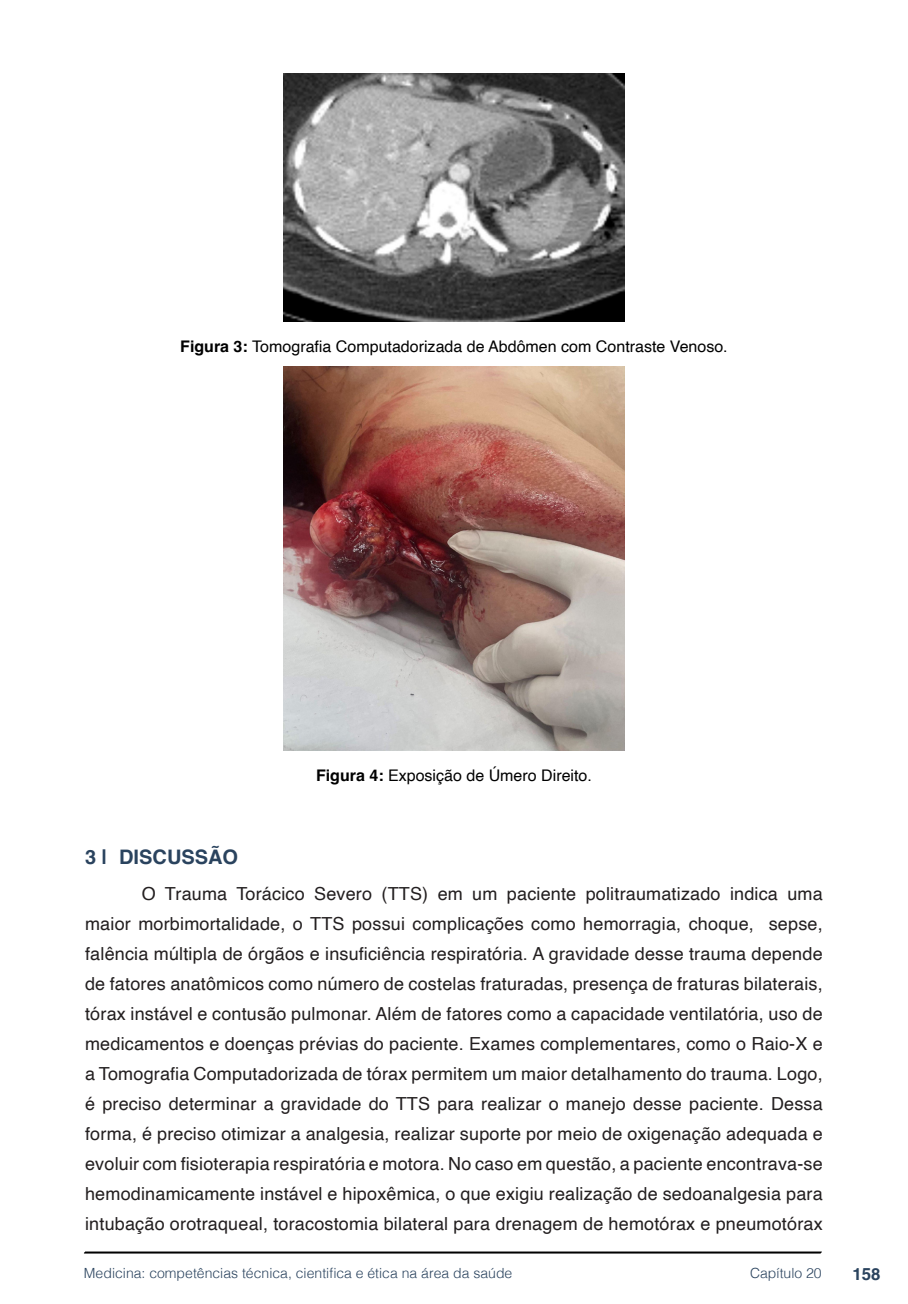
<style>
.page{position:relative;width:908px;height:1304px;background:#fff}
.page>*{position:absolute;margin:0;border:0;box-sizing:border-box;transform-origin:0 0}
.t1{font:700 20px "Helvetica";color:#2a435e}
.txt{font:18px/30px "Helvetica";letter-spacing:.01em;color:#231f20;text-align:justify}
.t2{font:700 16.8px "Helvetica";color:#2a435e}
.imagens_graf_tab{font:16px "Helvetica";color:#000}
.t3{font:300 14px "Helvetica";color:#2a435e}
.s1{font-weight:700}
</style>
<div class="page">
<svg style="left:84px;top:1251px;width:737px;height:3px;background:#515151"></svg>
<img style="left:283px;top:74px;width:341px;height:248px">
<img style="left:283px;top:367px;width:341px;height:384px">
<p class="imagens_graf_tab" style="left:180px;top:334px;width:548px"><span class="s1">Figura 3:</span> Tomografia Computadorizada de Abdômen com Contraste Venoso.</p>
<p class="imagens_graf_tab" style="left:316px;top:763px;width:277px"><span class="s1">Figura 4:</span> Exposição de Úmero Direito.</p>
<p class="t1" style="left:85px;top:845px;width:154px">3 | DISCUSSÃO</p>
<p class="txt" style="left:85px;top:879px;width:738px;text-indent:57px">O Trauma Torácico Severo (TTS) em um paciente politraumatizado indica uma maior morbimortalidade, o TTS possui complicações como hemorragia, choque, sepse, falência múltipla de órgãos e insuficiência respiratória. A gravidade desse trauma depende de fatores anatômicos como número de costelas fraturadas, presença de fraturas bilaterais, tórax instável e contusão pulmonar. Além de fatores como a capacidade ventilatória, uso de medicamentos e doenças prévias do paciente. Exames complementares, como o Raio-X e a Tomografia Computadorizada de tórax permitem um maior detalhamento do trauma. Logo, é preciso determinar a gravidade do TTS para realizar o manejo desse paciente. Dessa forma, é preciso otimizar a analgesia, realizar suporte por meio de oxigenação adequada e evoluir com fisioterapia respiratória e motora. No caso em questão, a paciente encontrava-se hemodinamicamente instável e hipoxêmica, o que exigiu realização de sedoanalgesia para intubação orotraqueal, toracostomia bilateral para drenagem de hemotórax e pneumotórax</p>
<p class="t3" style="left:84px;top:1261px;width:429px">Medicina: competências técnica, cientifica e ética na área da saúde</p>
<p class="t3" style="left:749px;top:1261px;width:73px">Capítulo 20</p>
<p class="t2" style="left:851px;top:1264px;width:30px">158</p>
</div>
